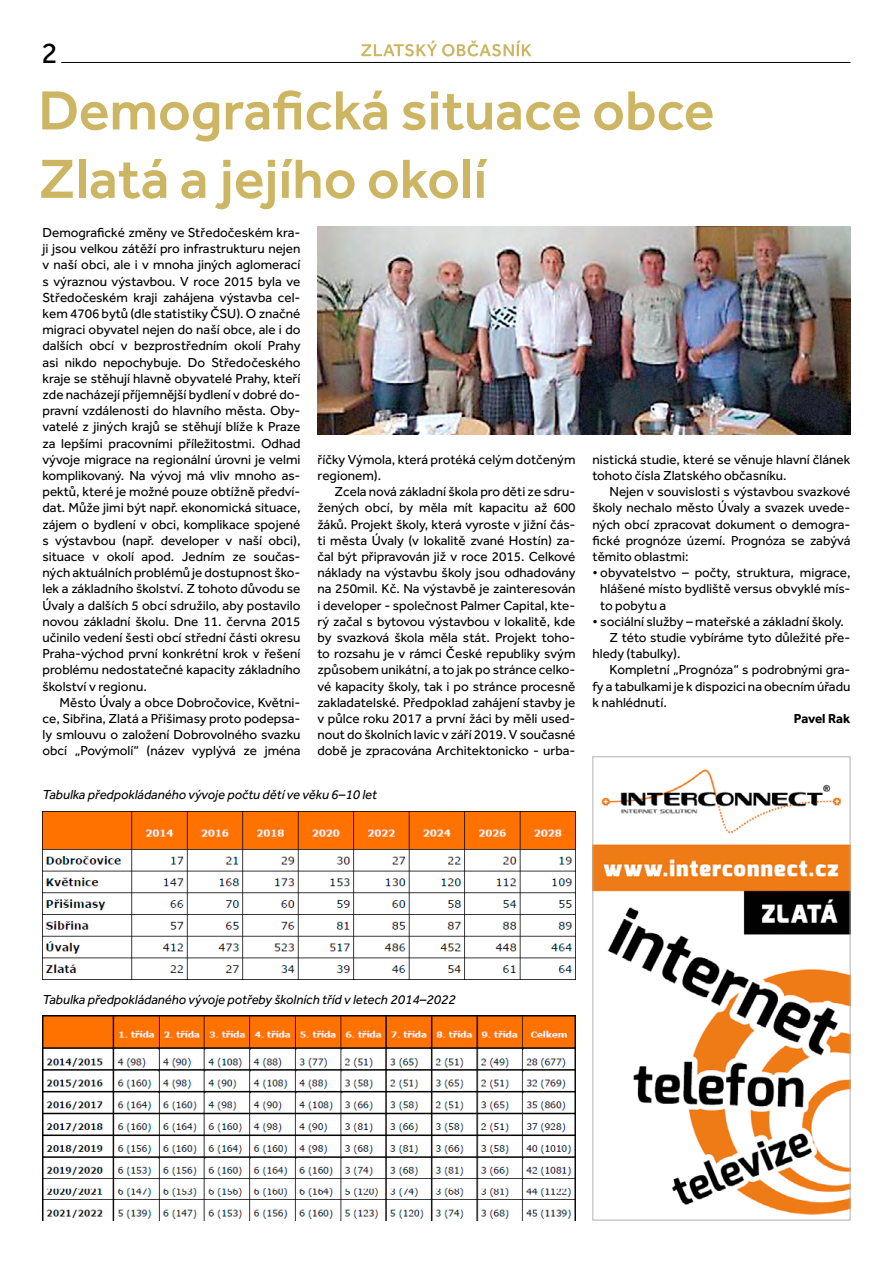
<style>
.page{position:relative;width:893px;height:1263px;background:#fff}
.page>*{position:absolute;margin:0;border:0;box-sizing:border-box;transform-origin:0 0}
.t1{font:500 57px/68.4px "Effra";color:#cdb663}
.t2{font:30px "Effra";color:#000}
.t3{font:13.5px/16.2px "Effra";color:#000;text-align:justify}
.t4{font:italic 13.5px "Effra";color:#000}
.t5{font:700 13.5px "Effra";letter-spacing:-.01em;color:#000}
</style>
<div class="page">
<hr style="left:61px;top:62px;width:789px;height:1px;background:#000">
<svg style="left:361px;top:41px;width:171px;height:16px"></svg>
<img style="left:43px;top:1016px;width:532px;height:205px">
<img style="left:43px;top:812px;width:532px;height:167px">
<img style="left:317px;top:226px;width:533px;height:209px">
<img style="left:594px;top:769px;width:254px;height:446px">
<div style="left:592px;top:756px;width:258px;height:464px;border:1px solid #b3b2b2"></div>
<h2 class="t2" style="left:41px;top:35px;width:18px">2</h2>
<h1 class="t1" style="left:38px;top:75px;width:678px">Demografická situace obce<br>Zlatá a jejího okolí</h1>
<p class="t3" style="left:43px;top:224px;width:259px">Demografické změny ve Středočeském kra&shy;ji jsou velkou zátěží pro infrastrukturu nejen v naší obci, ale i v mnoha jiných aglomerací s výraznou výstavbou. V roce 2015 byla ve Středočeském kraji zahájena výstavba cel&shy;kem 4706 bytů (dle statistiky ČSU). O značné migraci obyvatel nejen do naší obce, ale i do dalších obcí v bezprostředním okolí Prahy asi nikdo nepochybuje. Do Středočeského kraje se stěhují hlavně obyvatelé Prahy, kteří zde nacházejí příjemnější bydlení v dobré do&shy;pravní vzdálenosti do hlavního města. Oby&shy;vatelé z jiných krajů se stěhují blíže k Praze za lepšími pracovními příležitostmi. Odhad vývoje migrace na regionální úrovni je velmi komplikovaný. Na vývoj má vliv mnoho as&shy;pektů, které je možné pouze obtížně předví&shy;dat. Může jimi být např. ekonomická situace, zájem o bydlení v obci, komplikace spojené s výstavbou (např. developer v naší obci), situace v okolí apod. Jedním ze součas&shy;ných aktuálních problémů je dostupnost ško&shy;lek a základního školství. Z tohoto důvodu se Úvaly a dalších 5 obcí sdružilo, aby postavilo novou základní školu. Dne 11. června 2015 učinilo vedení šesti obcí střední části okresu Praha-východ první konkrétní krok v řešení problému nedostatečné kapacity základního školství v regionu.</p>
<p class="t3" style="left:43px;top:694px;width:259px;text-indent:17px">Město Úvaly a obce Dobročovice, Květni&shy;ce, Sibřina, Zlatá a Přišimasy proto podepsa&shy;ly smlouvu o založení Dobrovolného svazku obcí „Povýmolí“ (název vyplývá ze jména</p>
<p class="t3" style="left:317px;top:451px;width:259px">říčky Výmola, která protéká celým dotčeným regionem).</p>
<p class="t3" style="left:317px;top:483px;width:259px;text-indent:17px">Zcela nová základní škola pro děti ze sdru&shy;žených obcí, by měla mít kapacitu až 600 žáků. Projekt školy, která vyroste v jižní čás&shy;ti města Úvaly (v lokalitě zvané Hostín) za&shy;čal být připravován již v roce 2015. Celkové náklady na výstavbu školy jsou odhadovány na 250mil. Kč. Na výstavbě je zainteresován i developer - společnost Palmer Capital, kte&shy;rý začal s bytovou výstavbou v lokalitě, kde by svazková škola měla stát. Projekt toho&shy;to rozsahu je v rámci České republiky svým způsobem unikátní, a to jak po stránce celko&shy;vé kapacity školy, tak i po stránce procesně zakladatelské. Předpoklad zahájení stavby je v půlce roku 2017 a první žáci by měli used&shy;nout do školních lavic v září 2019. V současné době je zpracována Architektonicko - urba-</p>
<p class="t3" style="left:592px;top:451px;width:259px">nistická studie, které se věnuje hlavní článek tohoto čísla Zlatského občasníku.</p>
<p class="t3" style="left:592px;top:483px;width:259px;text-indent:17px">Nejen v souvislosti s výstavbou svazkové školy nechalo město Úvaly a svazek uvede&shy;ných obcí zpracovat dokument o demogra&shy;fické prognóze území. Prognóza se zabývá těmito oblastmi:</p>
<p class="t3" style="left:600px;top:564px;width:252px;text-indent:-8px">• obyvatelstvo – počty, struktura, migrace, hlášené místo bydliště versus obvyklé mís&shy;to pobytu a</p>
<p class="t3" style="left:592px;top:613px;width:253px">• sociální služby – mateřské a základní školy.</p>
<p class="t3" style="left:609px;top:629px;width:242px">Z této studie vybíráme tyto důležité pře-</p>
<p class="t3" style="left:592px;top:645px;width:90px">hledy (tabulky).</p>
<p class="t3" style="left:609px;top:662px;width:242px">Kompletní „Prognóza“ s podrobnými gra-</p>
<p class="t3" style="left:592px;top:678px;width:259px">fy a tabulkami je k dispozici na obecním úřadu</p>
<p class="t3" style="left:592px;top:694px;width:76px">k nahlédnutí.</p>
<p class="t5" style="left:794px;top:710px;width:58px">Pavel Rak</p>
<p class="t4" style="left:43px;top:786px;width:336px">Tabulka předpokládaného vývoje počtu dětí ve věku 6–10 let</p>
<p class="t4" style="left:43px;top:991px;width:415px">Tabulka předpokládaného vývoje potřeby školních tříd v letech 2014–2022</p>
</div>
